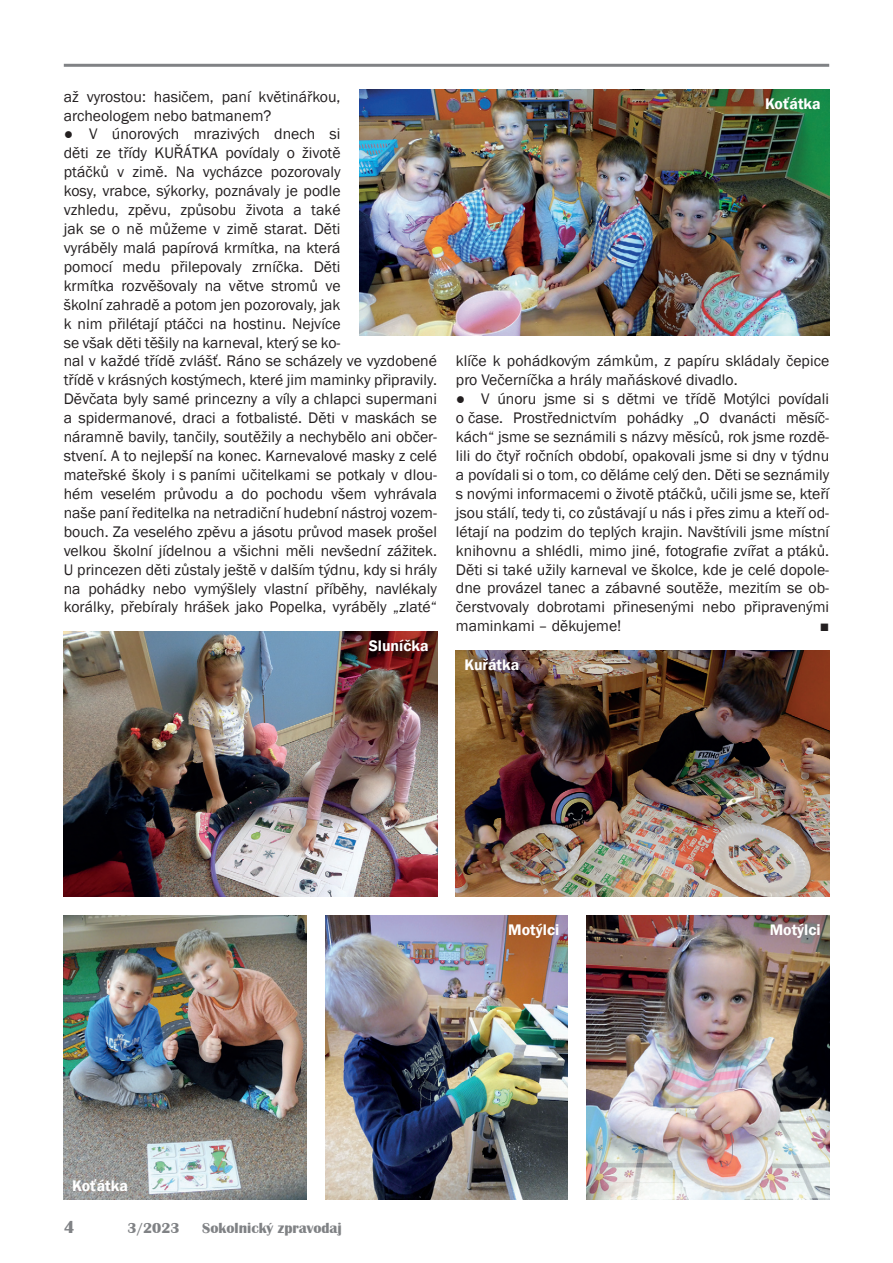
<style>
.page{position:relative;width:893px;height:1263px;background:#fff}
.page>*{position:absolute;margin:0;border:0;box-sizing:border-box;transform-origin:0 0}
.t1{font:700 18px "Britannic";color:#808285}
.t2{font:15.75px/18.9px "Franklin Gothic";color:#231f20}
.t3{font:600 15.75px "Franklin Gothic";color:#fff}
.t4{font:italic 15.75px "Franklin Gothic";color:#231f20}
.t5{font:700 15px "Britannic";color:#808285}
</style>
<div class="page">
<hr style="left:64px;top:64px;width:765px;height:3px;background:#808285">
<img style="left:64px;top:915px;width:242px;height:284px">
<img style="left:359px;top:89px;width:470px;height:247px">
<img style="left:456px;top:650px;width:373px;height:246px">
<img style="left:587px;top:915px;width:242px;height:284px">
<img style="left:325px;top:915px;width:243px;height:284px">
<img style="left:64px;top:631px;width:373px;height:265px">
<p class="t2" style="left:64px;top:87px;width:278px">až vyrostou: hasičem, paní květinářkou, archeologem nebo batmanem?</p>
<p class="t2" style="left:64px;top:125px;width:375px">● V únorových mrazivých dnech si<br>děti ze třídy KUŘÁTKA povídaly o životě<br>ptáčků v zimě. Na vycházce pozorovaly<br>kosy, vrabce, sýkorky, poznávaly je podle<br>vzhledu, zpěvu, způsobu života a také<br>jak se o ně můžeme v zimě starat. Děti<br>vyráběly malá papírová krmítka, na která<br>pomocí medu přilepovaly zrníčka. Děti<br>krmítka rozvěšovaly na větve stromů ve<br>školní zahradě a potom jen pozorovaly, jak<br>k nim přilétají ptáčci na hostinu. Nejvíce<br>se však děti těšily na karneval, který se ko-<br>nal v každé třídě zvlášť. Ráno se scházely ve vyzdobené třídě v krásných kostýmech, které jim maminky připravily.<br>Děvčata byly samé princezny a víly a chlapci supermani a spidermanové, draci a fotbalisté. Děti v maskách se náramně bavily, tančily, soutěžily a nechybělo ani občer&shy;stvení. A to nejlepší na konec. Karnevalové masky z celé mateřské školy i s paními učitelkami se potkaly v dlou&shy;hém veselém průvodu a do pochodu všem vyhrávala naše paní ředitelka na netradiční hudební nástroj vozem&shy;bouch. Za veselého zpěvu a jásotu průvod masek prošel velkou školní jídelnou a všichni měli nevšední zážitek.<br>U princezen děti zůstaly ještě v dalším týdnu, kdy si hrály na pohádky nebo vymýšlely vlastní příběhy, navlékaly korálky, přebíraly hrášek jako Popelka, vyráběly „zlaté“</p>
<p class="t3" style="left:369px;top:636px;width:61px">Sluníčka</p>
<p class="t3" style="left:765px;top:94px;width:57px">Koťátka</p>
<p class="t2" style="left:456px;top:352px;width:375px">klíče k pohádkovým zámkům, z papíru skládaly čepice pro Večerníčka a hrály maňáskové divadlo.</p>
<p class="t2" style="left:456px;top:390px;width:375px;text-align:justify">● V únoru jsme si s dětmi ve třídě Motýlci povídali o čase. Prostřednictvím pohádky „O dvanácti měsíč&shy;kách“ jsme se seznámili s názvy měsíců, rok jsme rozdě&shy;lili do čtyř ročních období, opakovali jsme si dny v týdnu a povídali si o tom, co děláme celý den. Děti se seznámily s novými informacemi o životě ptáčků, učili jsme se, kteří jsou stálí, tedy ti, co zůstávají u nás i přes zimu a kteří od&shy;létají na podzim do teplých krajin. Navštívili jsme místní knihovnu a shlédli, mimo jiné, fotografie zvířat a ptáků.<br>Děti si také užily karneval ve školce, kde je celé dopole&shy;dne provázel tanec a zábavné soutěže, mezitím se ob&shy;čerstvovaly dobrotami přinesenými nebo připravenými maminkami – děkujeme!</p>
<p class="t4" style="left:820px;top:616px;width:11px">■</p>
<p class="t3" style="left:464px;top:655px;width:56px">Kuřátka</p>
<p class="t3" style="left:72px;top:1176px;width:57px">Koťátka</p>
<p class="t1" style="left:64px;top:1217px;width:12px">4</p>
<p class="t5" style="left:128px;top:1220px;width:54px">3/2023</p>
<p class="t5" style="left:202px;top:1220px;width:141px">Sokolnický zpravodaj</p>
<p class="t3" style="left:508px;top:920px;width:52px">Motýlci</p>
<p class="t3" style="left:770px;top:920px;width:52px">Motýlci</p>
</div>
